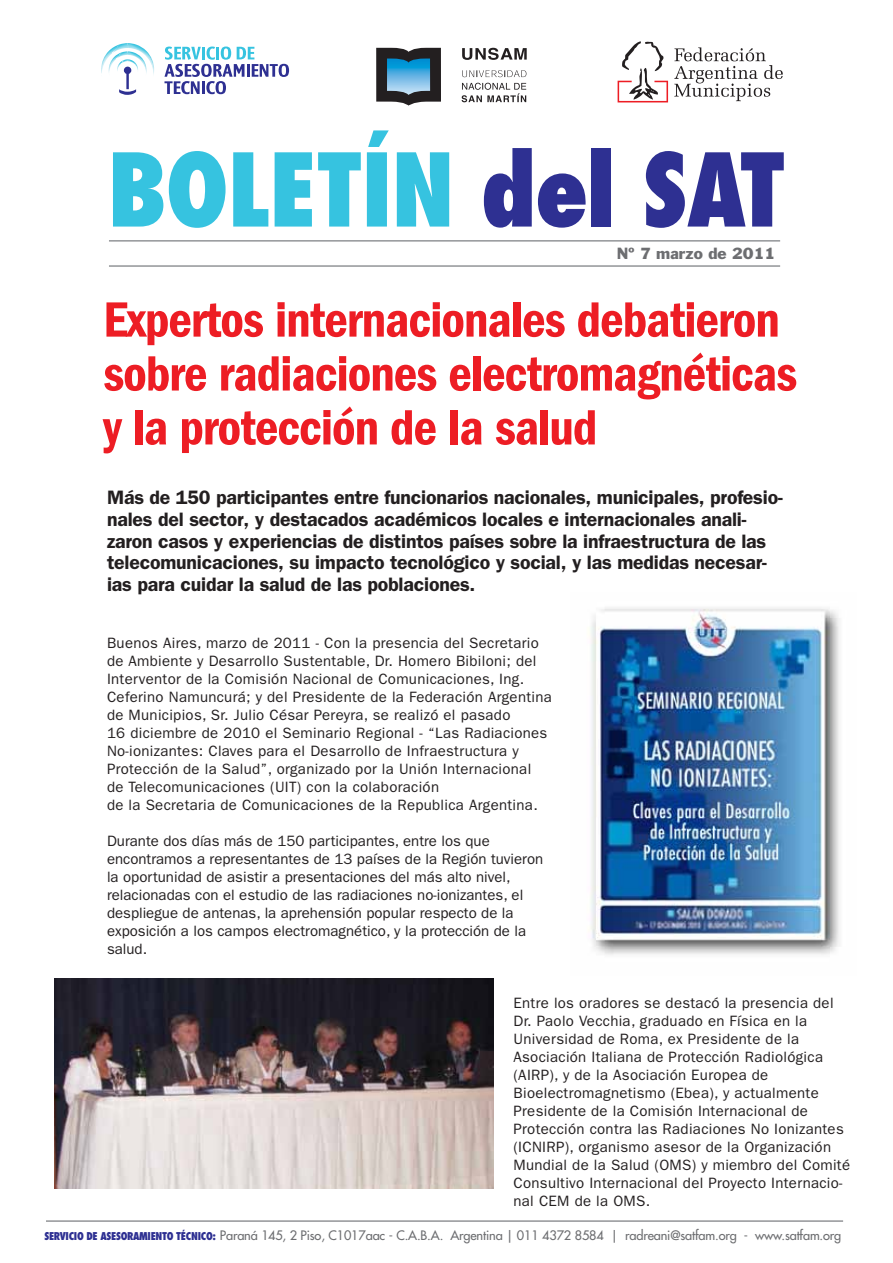
<style>
.page{position:relative;width:893px;height:1263px;background:#fff}
.page>*{position:absolute;margin:0;border:0;box-sizing:border-box;transform-origin:0 0}
.t1{font:800 condensed 98.55px "Futura";letter-spacing:-.02em;color:#36c3e0}
.t2{font:600 condensed 51.3px/53.8px "Franklin Gothic";letter-spacing:-.02em;color:#ed1d24}
.t3{font:600 19.5px/21.6px "Franklin Gothic";letter-spacing:-.01em;color:#231f20}
.t4{font:15px/18px "Franklin Gothic";letter-spacing:.02em;color:#231f20}
.t5{font:15px/18px "Franklin Gothic";color:#231f20}
.t6{font:15px "Franklin Gothic";color:#6d6e71}
.t7{font:12.75px "Futura";letter-spacing:-.01em;color:#6d6e71}
.s1{color:#2e3092}
.s2{font-weight:800;font-stretch:condensed;font-size:10.5px;color:#2e3092}
.s3{font-weight:700;font-size:10.5px;color:#2e3092}
</style>
<div class="page">
<svg style="left:101px;top:43px;width:53px;height:52px"></svg>
<svg style="left:164px;top:47px;width:125px;height:47px"></svg>
<svg style="left:462px;top:70px;width:64px;height:7px"></svg>
<svg style="left:462px;top:83px;width:64px;height:19px"></svg>
<svg style="left:462px;top:48px;width:65px;height:12px"></svg>
<svg style="left:376px;top:48px;width:65px;height:58px;background:#476679"></svg>
<svg style="left:674px;top:47px;width:109px;height:54px"></svg>
<svg style="left:618px;top:41px;width:50px;height:61px"></svg>
<hr style="left:109px;top:240px;width:671px;height:2px;background:#939598">
<hr style="left:109px;top:265px;width:671px;height:2px;background:#939598">
<hr style="left:46px;top:1220px;width:797px;height:2px;background:#939598">
<img style="left:590px;top:608px;width:249px;height:347px">
<img style="left:55px;top:978px;width:439px;height:210px">
<h1 class="t1" style="left:107px;top:128px;width:680px">BOLETÍN <span class="s1">del SAT</span></h1>
<p class="t6" style="left:617px;top:244px;width:160px">Nº 7 marzo de 2011</p>
<h2 class="t2" style="left:103px;top:293px;width:695px">Expertos internacionales debatieron sobre radiaciones electromagnéticas y la protección de la salud</h2>
<p class="t3" style="left:107px;top:487px;width:677px">Más de 150 participantes entre funcionarios nacionales, municipales, profesio&shy;nales del sector, y destacados académicos locales e internacionales anali&shy;zaron casos y experiencias de distintos países sobre la infraestructura de las telecomunicaciones, su impacto tecnológico y social, y las medidas necesar&shy;ias para cuidar la salud de las poblaciones.</p>
<p class="t4" style="left:107px;top:634px;width:446px">Buenos Aires, marzo de 2011 - Con la presencia del Secretario de Ambiente y Desarrollo Sustentable, Dr. Homero Bibiloni; del Interventor de la Comisión Nacional de Comunicaciones, Ing.<br>Ceferino Namuncurá; y del Presidente de la Federación Argentina de Municipios, Sr. Julio César Pereyra, se realizó el pasado<br>16 diciembre de 2010 el Seminario Regional - “Las Radiaciones No-ionizantes: Claves para el Desarrollo de Infraestructura y Protección de la Salud”, organizado por la Unión Internacional<br>de Telecomunicaciones (UIT) con la colaboración<br>de la Secretaria de Comunicaciones de la Republica Argentina.</p>
<p class="t5" style="left:107px;top:832px;width:438px">Durante dos días más de 150 participantes, entre los que encontramos a representantes de 13 países de la Región tuvieron la oportunidad de asistir a presentaciones del más alto nivel, relacionadas con el estudio de las radiaciones no-ionizantes, el despliegue de antenas, la aprehensión popular respecto de la exposición a los campos electromagnético, y la protección de la salud.</p>
<p class="t4" style="left:513px;top:994px;width:338px">Entre los oradores se destacó la presencia del Dr. Paolo Vecchia, graduado en Física en la Universidad de Roma, ex Presidente de la Asociación Italiana de Protección Radiológica (AIRP), y de la Asociación Europea de Bioelectromagnetismo (Ebea), y actualmente Presidente de la Comisión Internacional de Protección contra las Radiaciones No Ionizantes (ICNIRP), organismo asesor de la Organización Mundial de la Salud (OMS) y miembro del Comité Consultivo Internacional del Proyecto Internacio&shy;nal CEM de la OMS.</p>
<p class="t7" style="left:44px;top:1227px;width:798px"><span class="s2">SERVICIO DE ASESORAMIENTO TÉCNICO</span><span class="s3">:</span> Paraná 145, 2 Piso, C1017aac - C.A.B.A. Argentina | 011 4372 8584 | radreani@satfam.org - www.satfam.org</p>
</div>
